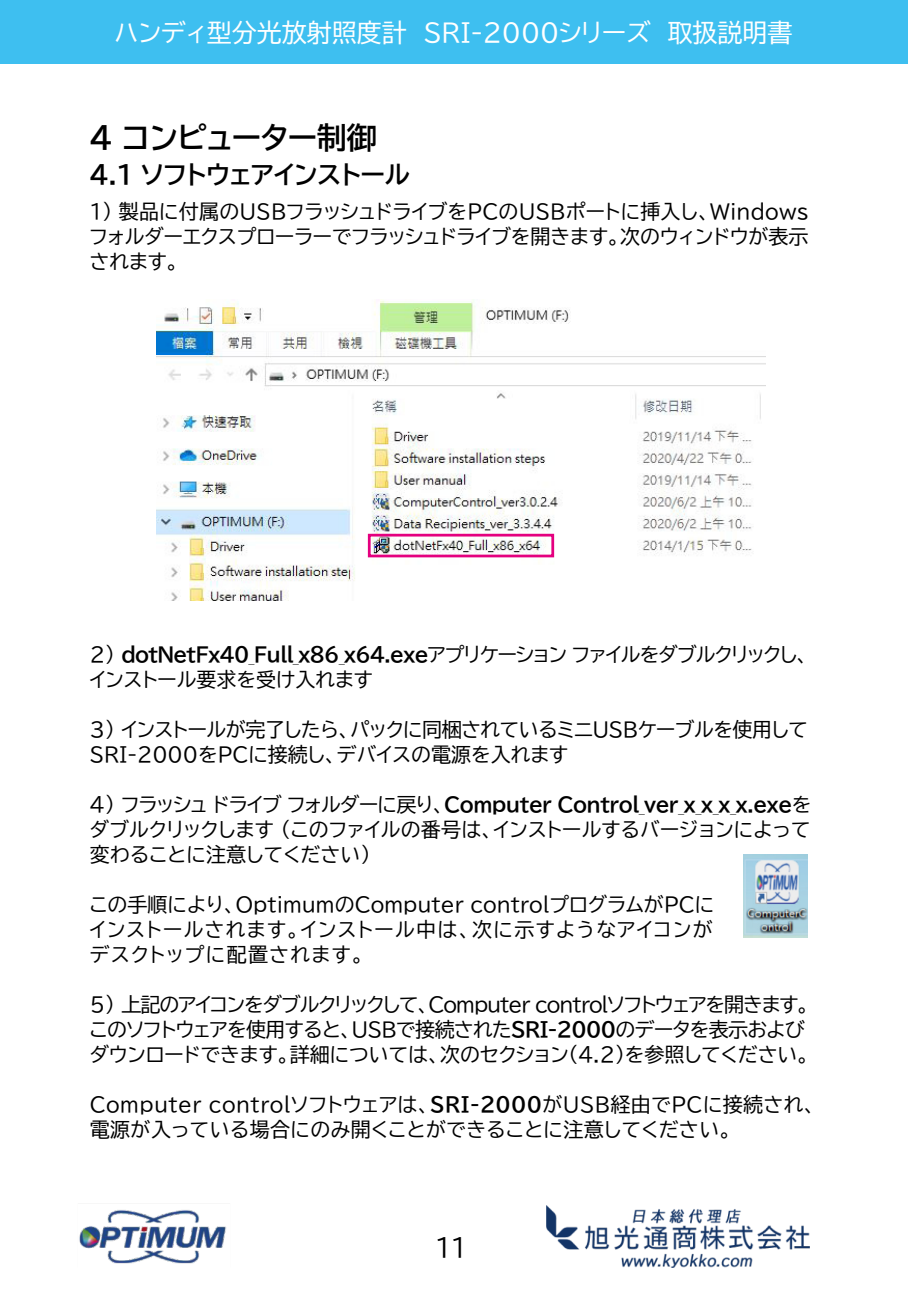
<style>
.page{position:relative;width:908px;height:1290px;background:#fff}
.page>*{position:absolute;margin:0;border:0;box-sizing:border-box;transform-origin:0 0}
.t1{font:30px "BIZ UDP Gothic Bold";color:#000}
.t2{font:25px "BIZ UDP Gothic";color:#fff}
.t3{font:25px "BIZ UDP Gothic Bold";color:#000}
.t4{font:25px "BIZ UDP Gothic";color:#000}
.t5{font:20px/25px "BIZ UDP Gothic";color:#000;text-align:justify}
.t6{font:20px/25px "BIZ UDP Gothic";letter-spacing:-.03em;color:#000}
.t7{font:20px "BIZ UDP Gothic Bold";letter-spacing:-.04em;color:#000}
.t8{font:20px/25px "BIZ UDP Gothic";letter-spacing:.02em;color:#000}
.t9{font:20px/25px "BIZ UDP Gothic";letter-spacing:-.02em;color:#000}
.s1{font-family:"BIZ UDP Gothic"}
.s2{font-family:"BIZ UDP Gothic Bold"}
</style>
<div class="page">
<div style="left:0;top:0;width:907px;height:64px;background:#3ebff0"></div>
<img style="left:79px;top:1210px;width:148px;height:54px">
<img style="left:546px;top:1205px;width:263px;height:63px">
<img style="left:157px;top:300px;width:607px;height:301px">
<div style="left:368px;top:534px;width:186px;height:23px;border:3px solid #e4007f"></div>
<img style="left:743px;top:854px;width:64px;height:83px">
<p class="t2" style="left:114px;top:20px;width:679px">ハンディ型分光放射照度計 SRI-2000シリーズ 取扱説明書</p>
<h1 class="t1" style="left:90px;top:123px;width:288px">4 コンピューター制御</h1>
<p class="t3" style="left:90px;top:162px;width:321px">4.1 ソフトウェアインストール</p>
<p class="t5" style="left:90px;top:199px;width:720px">1) 製品に付属のUSBフラッシュドライブをPCのUSBポートに挿入し、Windowsフォルダーエクスプローラーでフラッシュドライブを開きます。次のウィンドウが表示されます。</p>
<p class="t7" style="left:90px;top:645px;width:720px"><span class="s1">2)</span> dotNetFx40_Full_x86_x64.exe<span class="s1">アプリケーションファイルをダブルクリックし、</span></p>
<p class="t5" style="left:90px;top:667px;width:284px">インストール要求を受け入れます</p>
<p class="t9" style="left:90px;top:717px;width:719px">3) インストールが完了したら、パックに同梱されているミニUSBケーブルを使用して<br>SRI-2000をPCに接続し、デバイスの電源を入れます</p>
<p class="t7" style="left:90px;top:795px;width:722px"><span class="s1">4) フラッシュドライブフォルダーに戻り、</span>Computer Control_ver_x_x_x_x.exe<span class="s1">を</span></p>
<p class="t5" style="left:90px;top:817px;width:722px">ダブルクリックします (このファイルの番号は、インストールするバージョンによって変わることに注意してください)</p>
<p class="t5" style="left:90px;top:892px;width:625px">この手順により、OptimumのComputer controlプログラムがPCにインストールされます。インストール中は、次に示すようなアイコンがデスクトップに配置されます。</p>
<p class="t6" style="left:90px;top:992px;width:721px">5) 上記のアイコンをダブルクリックして、Computer controlソフトウェアを開きます。このソフトウェアを使用すると、USBで接続された<span class="s2">SRI-2000</span>のデータを表示およびダウンロードできます。詳細については、次のセクション(4.2)を参照してください。</p>
<p class="t8" style="left:90px;top:1092px;width:727px">Computer controlソフトウェアは、<span class="s2">SRI-2000</span>がUSB経由でPCに接続され、電源が入っている場合にのみ開くことができることに注意してください。</p>
<p class="t4" style="left:435px;top:1235px;width:33px">11</p>
</div>
